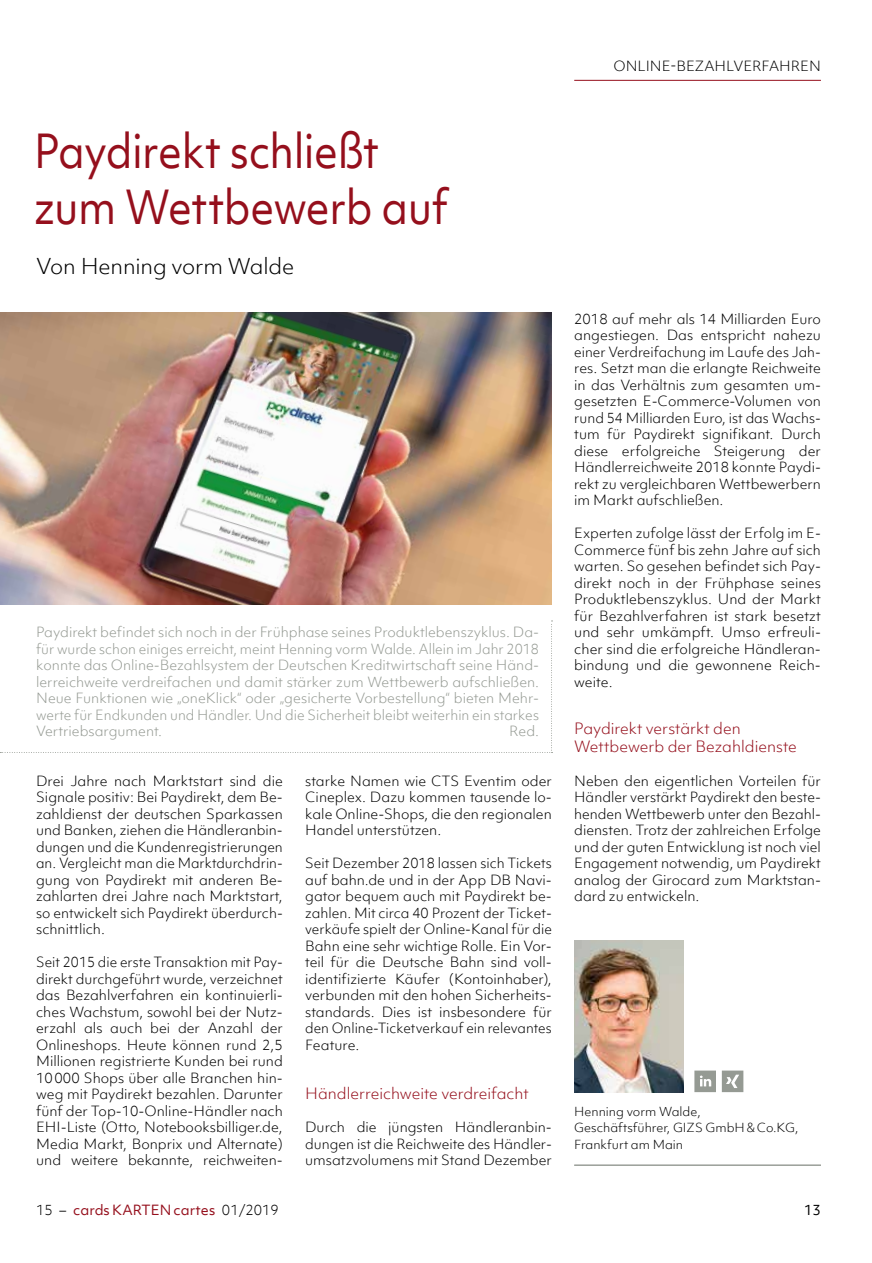
<style>
.page{position:relative;width:872px;height:1263px;background:#fff}
.page>*{position:absolute;margin:0;border:0;box-sizing:border-box;transform-origin:0 0}
.t1{font:45px/55.5px "Objektiv Mk 1";letter-spacing:-.015em;color:#950f1c;scale:.9 1}
.t2{font:300 21px "Objektiv Mk 1";letter-spacing:-.005em;color:#000}
.t3{font:300 15px/18px "Objektiv Mk 1";color:#950f1c}
.t4{font:300 13.5px/16.5px "Objektiv Mk 1";color:#000;text-align:justify}
.t5{font:300 13.5px/16.5px "Objektiv Mk 1";color:#959a93;text-align:justify}
.t6{font:300 13.5px/16.5px "Objektiv Mk 1";color:#000;text-align:justify;scale:.96 1}
.t7{font:13.5px "Objektiv Mk 1";color:#950f1c}
.t8{font:13.5px "Objektiv Mk 1";color:#000}
.t9{font:300 12px/16.5px "Objektiv Mk 1";color:#000}
.s1{font-weight:300;color:#000}
</style>
<div class="page">
<hr style="left:574px;top:80px;width:247px;height:1px;background:#950f1c">
<img style="left:0;top:313px;width:552px;height:291px">
<img style="left:574px;top:940px;width:110px;height:152px">
<hr style="left:574px;top:1165px;width:247px;height:1px;background:#959a93">
<svg style="left:0;top:621px;width:552px;height:132px"></svg>
<svg style="left:694px;top:1070px;width:22px;height:22px"></svg>
<svg style="left:722px;top:1070px;width:21px;height:22px"></svg>
<p class="t4" style="left:613px;top:58px;width:209px">ONLINE-BEZAHLVERFAHREN</p>
<h1 class="t1" style="left:34px;top:123px;width:462px">Paydirekt schließt zum Wettbewerb auf</h1>
<h2 class="t2" style="left:36px;top:252px;width:260px">Von Henning vorm Walde</h2>
<p class="t5" style="left:36px;top:624px;width:504px">Paydirekt befindet sich noch in der Frühphase seines Produktlebenszyklus. Da&shy;für wurde schon einiges erreicht, meint Henning vorm Walde. Allein im Jahr 2018 konnte das Online- Bezahlsystem der Deutschen Kreditwirtschaft seine Händ&shy;lerreichweite verdreifachen und damit stärker zum Wettbewerb aufschließen.<br>Neue Funktionen wie „oneKlick“ oder „gesicherte Vorbestellung“ bieten Mehr&shy;werte für Endkunden und Händler. Und die Sicherheit bleibt weiterhin ein starkes Vertriebsargument.</p>
<p class="t5" style="left:509px;top:723px;width:31px">Red.</p>
<p class="t4" style="left:36px;top:772px;width:248px">Drei Jahre nach Marktstart sind die Signale positiv: Bei Paydirekt, dem Be&shy;zahldienst der deutschen Sparkassen und Banken, ziehen die Händleranbin&shy;dungen und die Kundenregistrierungen an. Vergleicht man die Marktdurchdrin&shy;gung von Paydirekt mit anderen Be&shy;zahlarten drei Jahre nach Marktstart, so entwickelt sich Paydirekt überdurch&shy;schnittlich.</p>
<p class="t6" style="left:36px;top:954px;width:258px">Seit 2015 die erste Transaktion mit Pay&shy;direkt durchgeführt wurde, verzeichnet das Bezahlverfahren ein kontinuierli&shy;ches Wachstum, sowohl bei der Nutz&shy;erzahl als auch bei der Anzahl der Onlineshops. Heute können rund 2,5<br>Millionen registrierte Kunden bei rund 10000 Shops über alle Branchen hin&shy;weg mit Paydirekt bezahlen. Darunter fünf der Top-10-Online- Händler nach EHI- Liste (Otto, Notebooksbilliger.de, Media Markt, Bonprix und Alternate) und weitere bekannte, reichweiten-</p>
<p class="t4" style="left:305px;top:772px;width:248px">starke Namen wie CTS Eventim oder Cineplex. Dazu kommen tausende lo&shy;kale Online-Shops, die den regionalen Handel unterstützen.</p>
<p class="t4" style="left:305px;top:855px;width:248px">Seit Dezember 2018 lassen sich Tickets auf bahn.de und in der App DB Navi&shy;gator bequem auch mit Paydirekt be&shy;zahlen. Mit circa 40 Prozent der Ticket&shy;verkäufe spielt der Online- Kanal für die Bahn eine sehr wichtige Rolle. Ein Vor&shy;teil für die Deutsche Bahn sind voll&shy;identifizierte Käufer (Kontoinhaber), verbunden mit den hohen Sicherheits&shy;standards. Dies ist insbesondere für den Online-Ticketverkauf ein relevantes Feature.</p>
<p class="t3" style="left:305px;top:1084px;width:225px">Händlerreichweite verdreifacht</p>
<p class="t4" style="left:305px;top:1119px;width:248px">Durch die jüngsten Händleranbin&shy;dungen ist die Reichweite des Händler&shy;umsatzvolumens mit Stand Dezember</p>
<p class="t4" style="left:574px;top:310px;width:248px">2018 auf mehr als 14 Milliarden Euro angestiegen. Das entspricht nahezu einer Verdreifachung im Laufe des Jah&shy;res. Setzt man die erlangte Reichweite in das Verhältnis zum gesamten um&shy;gesetzten E-Commerce-Volumen von rund 54 Milliarden Euro, ist das Wachs&shy;tum für Paydirekt signifikant. Durch diese erfolgreiche Steigerung der Händlerreichweite 2018 konnte Paydi&shy;rekt zu vergleichbaren Wettbewerbern im Markt aufschließen.</p>
<p class="t4" style="left:574px;top:525px;width:248px;text-align:left">Experten zufolge lässt der Erfolg im E-Commerce fünf bis zehn Jahre auf sich warten. So gesehen befindet sich Pay&shy;direkt noch in der Frühphase seines Produktlebenszyklus. Und der Markt für Bezahlverfahren ist stark besetzt und sehr umkämpft. Umso erfreuli-- cher sind die erfolgreiche Händleran&shy;bindung und die gewonnene Reich&shy;weite.</p>
<p class="t3" style="left:574px;top:720px;width:224px">Paydirekt verstärkt den<br>Wettbewerb der Bezahldienste</p>
<p class="t4" style="left:574px;top:772px;width:248px">Neben den eigentlichen Vorteilen für Händler verstärkt Paydirekt den beste&shy;henden Wettbewerb unter den Bezahl&shy;diensten. Trotz der zahlreichen Erfolge und der guten Entwicklung ist noch viel Engagement notwendig, um Paydirekt analog der Girocard zum Marktstan&shy;dard zu entwickeln.</p>
<p class="t9" style="left:574px;top:1103px;width:226px">Henning vorm Walde,<br>Geschäftsführer, GIZS GmbH&amp;Co.KG,<br>Frankfurt am Main</p>
<p class="t7" style="left:36px;top:1200px;width:244px"><span class="s1">15 –</span> cards KARTEN cartes <span class="s1">01/2019</span></p>
<p class="t8" style="left:804px;top:1200px;width:18px">13</p>
</div>
